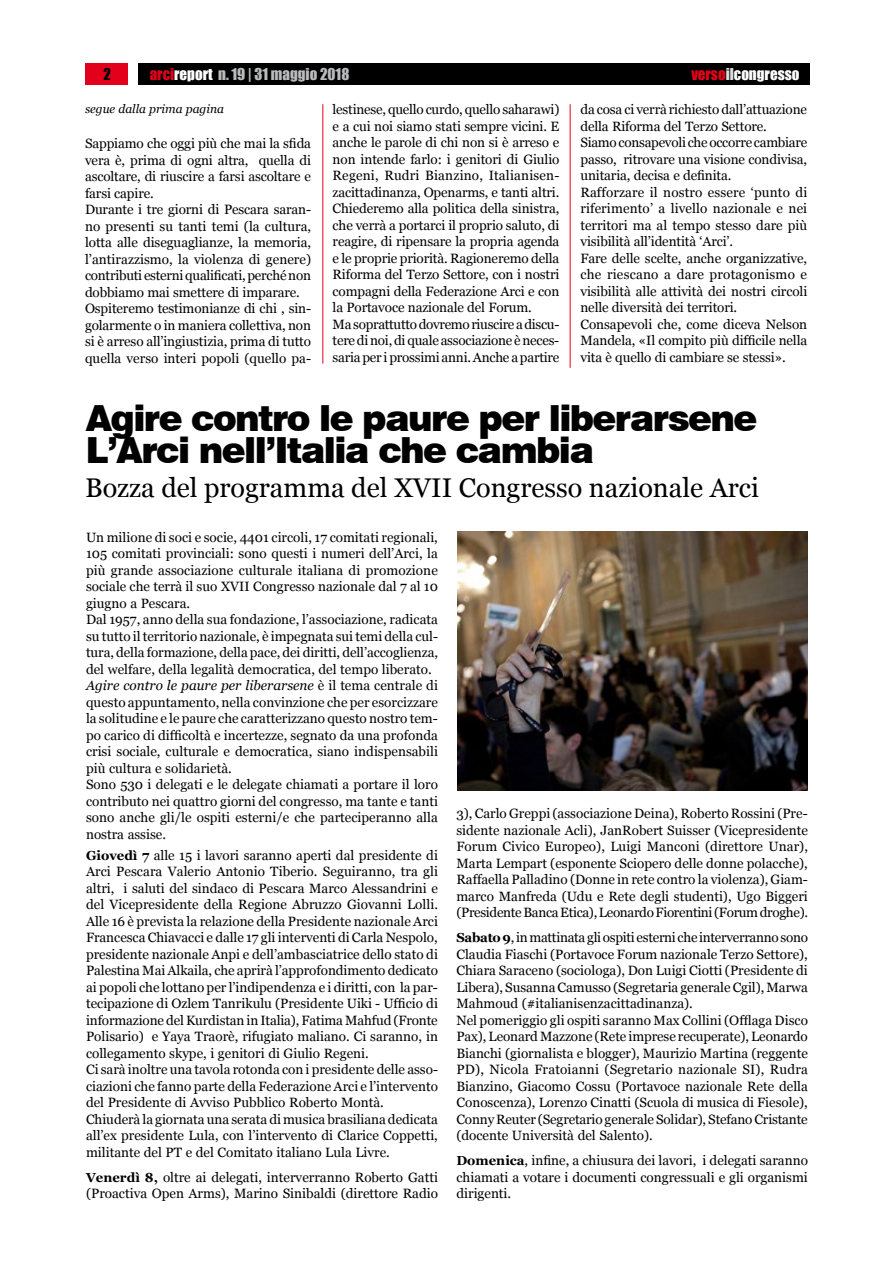
<style>
.page{position:relative;width:893px;height:1263px;background:#fff}
.page>*{position:absolute;margin:0;border:0;box-sizing:border-box;transform-origin:0 0}
.t1{font:900 36px/31.5px "Swiss 721 BT";letter-spacing:-.045em;color:#000}
.t2{font:27px "Georgia";color:#000}
.t3{font:15px "Impact";color:#b9bbbc}
.t4{font:15px "Impact";color:#fff}
.t5{font:15px "Impact";color:#000}
.t6{font:13.5px/16.5px "Georgia";color:#000}
.t7{font:italic 12px "Georgia";color:#000}
.s1{color:#e2001a}
.s2{color:#fff}
.s3{color:#dddedf}
.s4{font-style:italic}
.s5{font-weight:700;font-size:13.05px}
</style>
<div class="page">
<div style="left:138px;top:64px;width:672px;height:21px;background:#000"></div>
<div style="left:85px;top:64px;width:43px;height:21px;background:#e2001a"></div>
<hr style="left:322px;top:104px;width:1px;height:260px;background:#e2001a">
<hr style="left:570px;top:104px;width:1px;height:264px;background:#e2001a">
<img style="left:457px;top:531px;width:351px;height:260px">
<p class="t5" style="left:104px;top:62px;width:9px">2</p>
<p class="t3" style="left:150px;top:62px;width:201px"><span class="s1">arci</span><span class="s2">report</span> n. 19 | 31 maggio 2018</p>
<p class="t4" style="left:691px;top:62px;width:110px"><span class="s1">verso</span><span class="s3">il</span>congresso</p>
<p class="t7" style="left:85px;top:101px;width:140px">segue dalla prima pagina</p>
<p class="t6" style="left:85px;top:136px;width:228px">Sappiamo che oggi più che mai la sfida vera è, prima di ogni altra, quella di ascoltare, di riuscire a farsi ascoltare e farsi capire.<br>Durante i tre giorni di Pescara saran&shy;no presenti su tanti temi (la cultura, lotta alle diseguaglianze, la memoria, l’antirazzismo, la violenza di genere) contributi esterni qualificati, perché non dobbiamo mai smettere di imparare.<br>Ospiteremo testimonianze di chi , sin&shy;golarmente o in maniera collettiva, non si è arreso all’ingiustizia, prima di tutto quella verso interi popoli (quello pa-</p>
<p class="t6" style="left:333px;top:102px;width:228px">lestinese, quello curdo, quello saharawi) e a cui noi siamo stati sempre vicini. E anche le parole di chi non si è arreso e non intende farlo: i genitori di Giulio Regeni, Rudri Bianzino, Italianisen&shy;zacittadinanza, Openarms, e tanti altri.<br>Chiederemo alla politica della sinistra, che verrà a portarci il proprio saluto, di reagire, di ripensare la propria agenda e le proprie priorità. Ragioneremo della Riforma del Terzo Settore, con i nostri compagni della Federazione Arci e con la Portavoce nazionale del Forum.<br>Ma soprattutto dovremo riuscire a discu&shy;tere di noi, di quale associazione è neces&shy;saria per i prossimi anni. Anche a partire</p>
<p class="t6" style="left:580px;top:102px;width:228px">da cosa ci verrà richiesto dall’attuazione della Riforma del Terzo Settore.<br>Siamo consapevoli che occorre cambiare passo, ritrovare una visione condivisa, unitaria, decisa e definita.<br>Rafforzare il nostro essere ‘punto di riferimento’ a livello nazionale e nei territori ma al tempo stesso dare più visibilità all’identità ‘Arci’.<br>Fare delle scelte, anche organizzative, che riescano a dare protagonismo e visibilità alle attività dei nostri circoli nelle diversità dei territori.<br>Consapevoli che, come diceva Nelson Mandela, «Il compito più difficile nella vita è quello di cambiare se stessi».</p>
<h1 class="t1" style="left:86px;top:402px;width:673px">Agire contro le paure per liberarsene<br>L’Arci nell’Italia che cambia</h1>
<h2 class="t2" style="left:85px;top:472px;width:676px">Bozza del programma del XVII Congresso nazionale Arci</h2>
<p class="t6" style="left:86px;top:529px;width:354px">Un milione di soci e socie, 4401 circoli, 17 comitati regionali, 105 comitati provinciali: sono questi i numeri dell’Arci, la più grande associazione culturale italiana di promozione sociale che terrà il suo XVII Congresso nazionale dal 7 al 10 giugno a Pescara.<br>Dal 1957, anno della sua fondazione, l’associazione, radicata su tutto il territorio nazionale, è impegnata sui temi della cul&shy;tura, della formazione, della pace, dei diritti, dell’accoglienza, del welfare, della legalità democratica, del tempo liberato.<br><span class="s4">Agire contro le paure per liberarsene</span> è il tema centrale di questo appuntamento, nella convinzione che per esorcizzare la solitudine e le paure che caratterizzano questo nostro tem&shy;po carico di difficoltà e incertezze, segnato da una profonda crisi sociale, culturale e democratica, siano indispensabili più cultura e solidarietà.<br>Sono 530 i delegati e le delegate chiamati a portare il loro contributo nei quattro giorni del congresso, ma tante e tanti sono anche gli/le ospiti esterni/e che parteciperanno alla nostra assise.</p>
<p class="t6" style="left:86px;top:847px;width:354px"><span class="s5">Giovedì 7</span> alle 15 i lavori saranno aperti dal presidente di Arci Pescara Valerio Antonio Tiberio. Seguiranno, tra gli altri, i saluti del sindaco di Pescara Marco Alessandrini e del Vicepresidente della Regione Abruzzo Giovanni Lolli.<br>Alle 16 è prevista la relazione della Presidente nazionale Arci Francesca Chiavacci e dalle 17 gli interventi di Carla Nespolo, presidente nazionale Anpi e dell’ambasciatrice dello stato di Palestina Mai Alkaila, che aprirà l’approfondimento dedicato ai popoli che lottano per l’indipendenza e i diritti, con la par&shy;tecipazione di Ozlem Tanrikulu (Presidente Uiki - Ufficio di informazione del Kurdistan in Italia), Fatima Mahfud (Fronte Polisario) e Yaya Traorè, rifugiato maliano. Ci saranno, in collegamento skype, i genitori di Giulio Regeni.<br>Ci sarà inoltre una tavola rotonda con i presidente delle asso&shy;ciazioni che fanno parte della Federazione Arci e l’intervento del Presidente di Avviso Pubblico Roberto Montà.<br>Chiuderà la giornata una serata di musica brasiliana dedicata all’ex presidente Lula, con l’intervento di Clarice Coppetti, militante del PT e del Comitato italiano Lula Livre.</p>
<p class="t6" style="left:86px;top:1169px;width:353px"><span class="s5">Venerdì 8,</span> oltre ai delegati, interverranno Roberto Gatti (Proactiva Open Arms), Marino Sinibaldi (direttore Radio</p>
<p class="t6" style="left:456px;top:805px;width:353px;text-align:justify">3), Carlo Greppi (associazione Deina), Roberto Rossini (Pre&shy;sidente nazionale Acli), JanRobert Suisser (Vicepresidente Forum Civico Europeo), Luigi Manconi (direttore Unar), Marta Lempart (esponente Sciopero delle donne polacche), Raffaella Palladino (Donne in rete contro la violenza), Giam&shy;marco Manfreda (Udu e Rete degli studenti), Ugo Biggeri (Presidente Banca Etica), Leonardo Fiorentini (Forum droghe).</p>
<p class="t6" style="left:456px;top:929px;width:353px"><span class="s5">Sabato 9</span>, in mattinata gli ospiti esterni che interverranno sono Claudia Fiaschi (Portavoce Forum nazionale Terzo Settore), Chiara Saraceno (sociologa), Don Luigi Ciotti (Presidente di Libera), Susanna Camusso (Segretaria generale Cgil), Marwa Mahmoud (#italianisenzacittadinanza).<br>Nel pomeriggio gli ospiti saranno Max Collini (Offlaga Disco Pax), Leonard Mazzone (Rete imprese recuperate), Leonardo Bianchi (giornalista e blogger), Maurizio Martina (reggente PD), Nicola Fratoianni (Segretario nazionale SI), Rudra Bianzino, Giacomo Cossu (Portavoce nazionale Rete della Conoscenza), Lorenzo Cinatti (Scuola di musica di Fiesole), Conny Reuter (Segretario generale Solidar), Stefano Cristante (docente Università del Salento).</p>
<p class="t6" style="left:456px;top:1152px;width:353px;text-align:justify"><span class="s5">Domenica</span>, infine, a chiusura dei lavori, i delegati saranno chiamati a votare i documenti congressuali e gli organismi dirigenti.</p>
</div>
